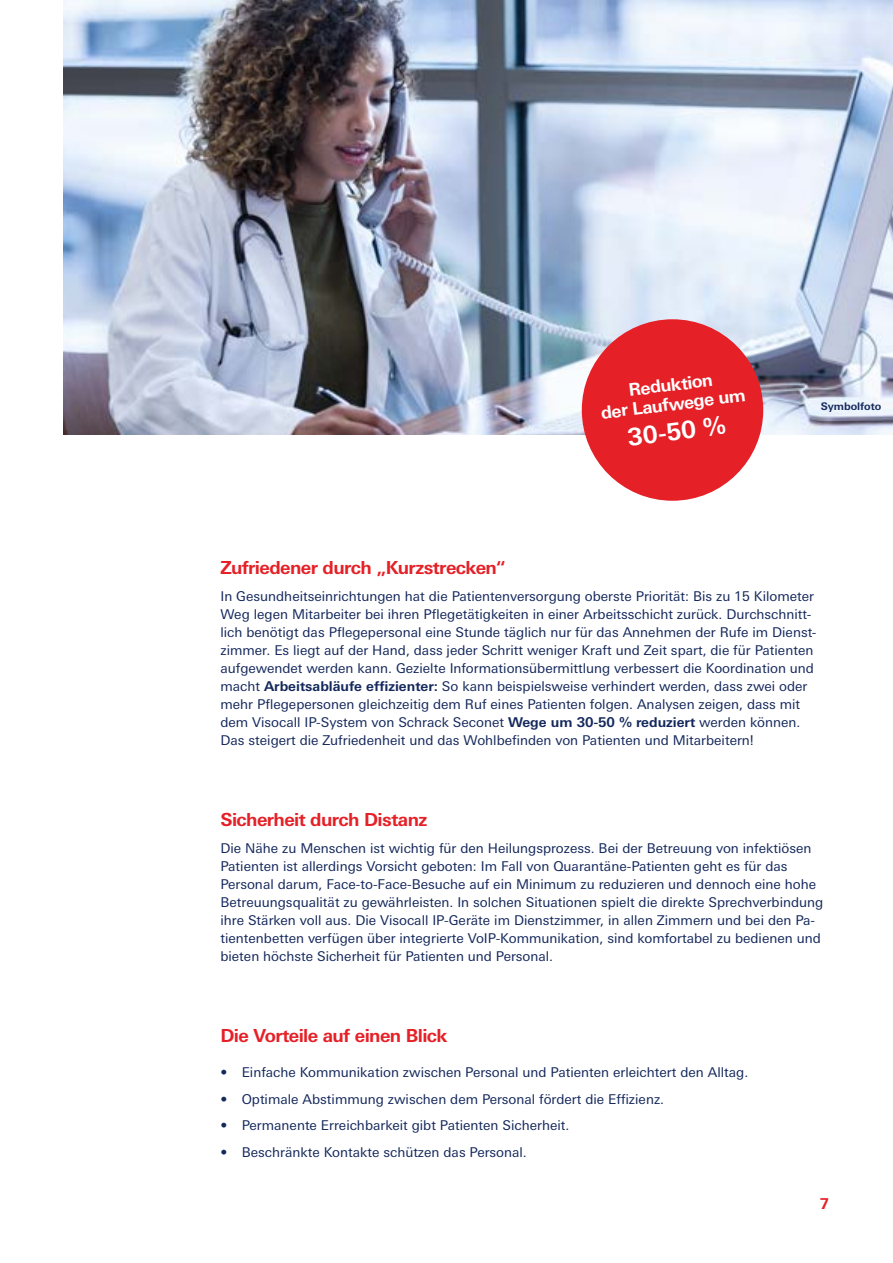
<style>
.page{position:relative;width:893px;height:1263px;background:#fff}
.page>*{position:absolute;margin:0;border:0;box-sizing:border-box;transform-origin:0 0}
.t1{font:700 24px "Univers Next W1 G";color:#fff}
.t2{font:700 18px "Univers Next W1 G";letter-spacing:-.03em;color:#e52027}
.t3{font:700 17.4px/19.2px "Univers Next W1 G";color:#fff;text-align:center}
.t4{font:700 15px "Univers Next W1 G";color:#e52027}
.t5{font:13.5px/18px "Univers Next W1 G";color:#14285c}
.t6{font:700 10.5px "Univers Next W1 G";color:#14285c}
.s1{font-weight:700}
</style>
<div class="page">
<img style="left:64px;top:0;width:829px;height:434px">
<div style="left:582px;top:319px;width:181px;height:182px;background:#e52027;border-radius:50%"></div>
<p class="t3" style="left:597px;top:384px;width:147px;rotate:-7deg">Reduktion<br>der Laufwege um</p>
<h1 class="t1" style="left:626px;top:423px;width:100px;rotate:-7deg">30-50 %</h1>
<p class="t6" style="left:821px;top:400px;width:62px">Symbolfoto</p>
<h2 class="t2" style="left:220px;top:557px;width:287px">Zufriedener durch „Kurzstrecken“</h2>
<p class="t5" style="left:220px;top:587px;width:598px">In Gesundheitseinrichtungen hat die Patientenversorgung oberste Priorität: Bis zu 15 Kilometer Weg legen Mitarbeiter bei ihren Pflegetätigkeiten in einer Arbeitsschicht zurück. Durchschnitt&shy;lich benötigt das Pflegepersonal eine Stunde täglich nur für das Annehmen der Rufe im Dienst&shy;zimmer. Es liegt auf der Hand, dass jeder Schritt weniger Kraft und Zeit spart, die für Patienten aufgewendet werden kann. Gezielte Informationsübermittlung verbessert die Koordination und macht <span class="s1">Arbeitsabläufe effizienter:</span> So kann beispielsweise verhindert werden, dass zwei oder mehr Pflegepersonen gleichzeitig dem Ruf eines Patienten folgen. Analysen zeigen, dass mit dem Visocall IP-System von Schrack Seconet <span class="s1">Wege um 30-50 % reduziert</span> werden können.<br>Das steigert die Zufriedenheit und das Wohlbefinden von Patienten und Mitarbeitern!</p>
<h2 class="t2" style="left:220px;top:809px;width:208px">Sicherheit durch Distanz</h2>
<p class="t5" style="left:220px;top:839px;width:604px">Die Nähe zu Menschen ist wichtig für den Heilungsprozess. Bei der Betreuung von infektiösen Patienten ist allerdings Vorsicht geboten: Im Fall von Quarantäne-Patienten geht es für das Personal darum, Face-to-Face-Besuche auf ein Minimum zu reduzieren und dennoch eine hohe Betreuungsqualität zu gewährleisten. In solchen Situationen spielt die direkte Sprechverbindung ihre Stärken voll aus. Die Visocall IP-Geräte im Dienstzimmer, in allen Zimmern und bei den Pa&shy;tientenbetten verfügen über integrierte VoIP-Kommunikation, sind komfortabel zu bedienen und bieten höchste Sicherheit für Patienten und Personal.</p>
<h2 class="t2" style="left:220px;top:1025px;width:229px">Die Vorteile auf einen Blick</h2>
<p class="t5" style="left:220px;top:1063px;width:529px">• Einfache Kommunikation zwischen Personal und Patienten erleichtert den Alltag.</p>
<p class="t5" style="left:220px;top:1090px;width:445px">• Optimale Abstimmung zwischen dem Personal fördert die Effizienz.</p>
<p class="t5" style="left:220px;top:1116px;width:350px">• Permanente Erreichbarkeit gibt Patienten Sicherheit.</p>
<p class="t5" style="left:220px;top:1143px;width:308px">• Beschränkte Kontakte schützen das Personal.</p>
<p class="t4" style="left:820px;top:1195px;width:11px">7</p>
</div>
